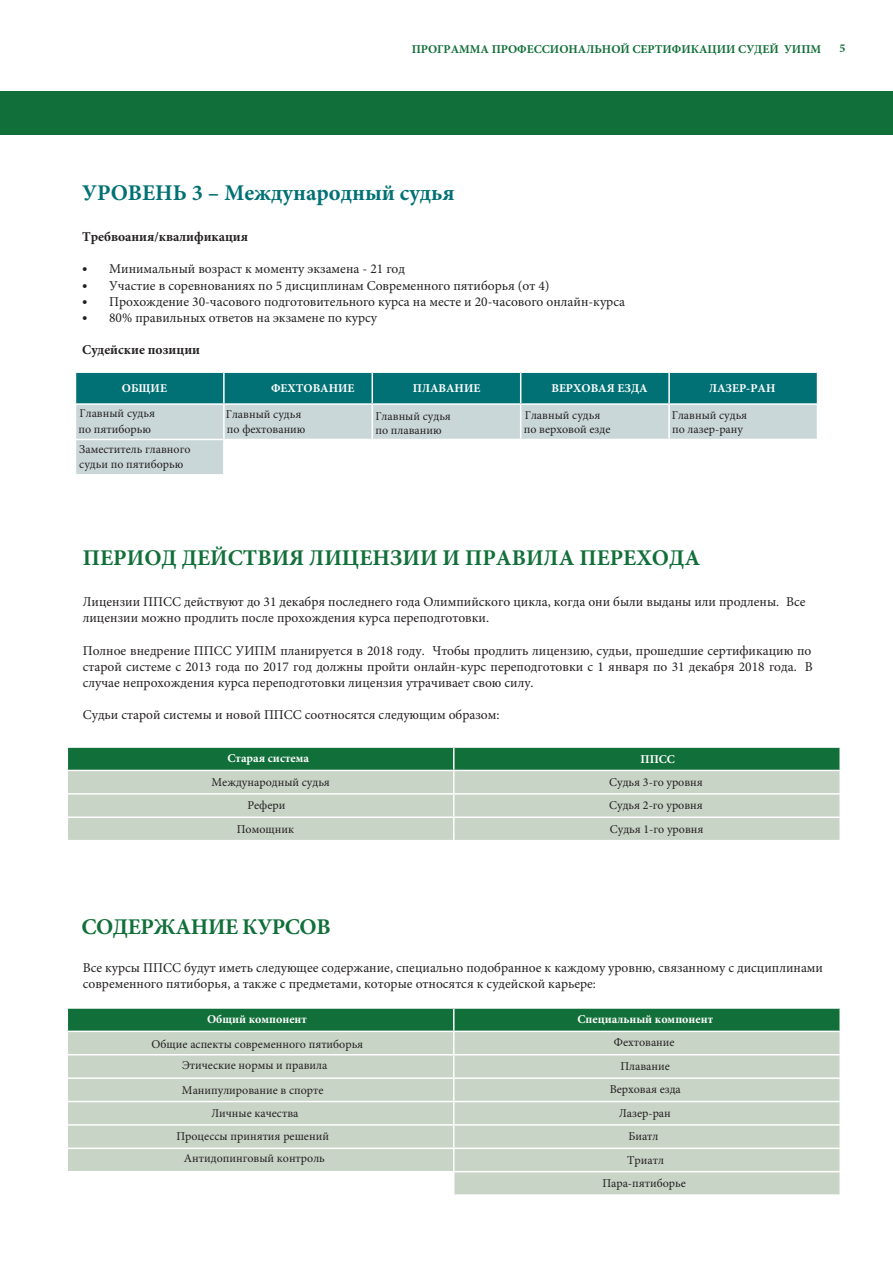
<style>
.page{position:relative;width:893px;height:1263px;background:#fff}
.page>*{position:absolute;margin:0;border:0;box-sizing:border-box;transform-origin:0 0}
.t1{font:700 22.5px "Minion Pro";color:#116f39}
.t2{font:700 22.5px "Minion Pro";color:#027175}
.t3{font:700 22.5px "Minion Pro";letter-spacing:-.02em;color:#116f39}
.t4{font:13.5px/16.2px "Minion Pro";color:#231f20}
.t5{font:700 13.5px "Minion Pro";color:#231f20}
.t6{font:12px/14.4px "Minion Pro";color:#231f20}
.t7{font:700 12px "Minion Pro";color:#fff}
.t8{font:700 12px "Minion Pro";color:#116f39}
.s1{font-family:"Museo Sans 300"}
</style>
<div class="page">
<div style="left:0;top:91px;width:893px;height:44px;background:#116f39"></div>
<div style="left:76px;top:373px;width:741px;height:30px;background:#027175"></div>
<svg style="left:76px;top:405px;width:741px;height:69px;fill:#cad7d9"></svg>
<hr style="left:223px;top:373px;width:2px;height:30px;background:#fff">
<hr style="left:372px;top:373px;width:1px;height:30px;background:#fff">
<hr style="left:520px;top:373px;width:1px;height:30px;background:#fff">
<hr style="left:668px;top:373px;width:2px;height:30px;background:#fff">
<hr style="left:223px;top:405px;width:2px;height:34px;background:#fff">
<hr style="left:372px;top:405px;width:1px;height:34px;background:#fff">
<hr style="left:520px;top:405px;width:1px;height:34px;background:#fff">
<hr style="left:668px;top:405px;width:2px;height:34px;background:#fff">
<hr style="left:75px;top:439px;width:149px;height:1px;background:#fff">
<hr style="left:224px;top:439px;width:148px;height:1px;background:#fff">
<hr style="left:223px;top:440px;width:2px;height:34px;background:#fff">
<hr style="left:372px;top:439px;width:149px;height:1px;background:#fff">
<hr style="left:372px;top:440px;width:1px;height:34px;background:#fff">
<hr style="left:521px;top:439px;width:148px;height:1px;background:#fff">
<hr style="left:520px;top:440px;width:1px;height:34px;background:#fff">
<hr style="left:669px;top:439px;width:149px;height:1px;background:#fff">
<hr style="left:668px;top:440px;width:2px;height:34px;background:#fff">
<svg style="left:67px;top:747px;width:773px;height:93px;background:#a0bea8"></svg>
<hr style="left:839px;top:818px;width:2px;height:22px;background:#fff">
<svg style="left:67px;top:1008px;width:773px;height:186px;background:#b9cdbc"></svg>
<hr style="left:839px;top:1172px;width:2px;height:22px;background:#fff">
<p class="t8" style="left:412px;top:41px;width:411px">ПРОГРАММА ПРОФЕССИОНАЛЬНОЙ СЕРТИФИКАЦИИ СУДЕЙ УИПМ</p>
<p class="t8" style="left:839px;top:40px;width:7px">5</p>
<h1 class="t2" style="left:82px;top:177px;width:374px">УРОВЕНЬ 3 – Международный судья</h1>
<p class="t5" style="left:82px;top:227px;width:168px">Требвоания/квалификация</p>
<p class="t4" style="left:82px;top:261px;width:324px"><span class="s1">•</span> Минимальный возраст к моменту экзамена - 21 год</p>
<p class="t4" style="left:82px;top:277px;width:469px"><span class="s1">•</span> Участие в соревнованиях по 5 дисциплинам Современного пятиборья (от 4)</p>
<p class="t4" style="left:82px;top:293px;width:544px"><span class="s1">•</span> Прохождение 30-часового подготовительного курса на месте и 20-часового онлайн-курса</p>
<p class="t4" style="left:82px;top:310px;width:296px"><span class="s1">•</span> 80% правильных ответов на экзамене по курсу</p>
<p class="t5" style="left:82px;top:340px;width:119px">Судейские позиции</p>
<p class="t7" style="left:122px;top:380px;width:47px">ОБЩИЕ</p>
<p class="t7" style="left:271px;top:379px;width:85px">ФЕХТОВАНИЕ</p>
<p class="t7" style="left:413px;top:379px;width:69px">ПЛАВАНИЕ</p>
<p class="t7" style="left:551px;top:379px;width:98px">ВЕРХОВАЯ ЕЗДА</p>
<p class="t7" style="left:709px;top:380px;width:68px">ЛАЗЕР-РАН</p>
<p class="t6" style="left:78px;top:405px;width:78px;line-height:15.9px">Главный судья по пятиборью</p>
<p class="t6" style="left:226px;top:407px;width:81px">Главный судья по фехтованию</p>
<p class="t6" style="left:375px;top:409px;width:77px">Главный судья по плаванию</p>
<p class="t6" style="left:524px;top:408px;width:88px;line-height:13.8px">Главный судья по верховой езде</p>
<p class="t6" style="left:672px;top:408px;width:77px;line-height:13.8px">Главный судья по лазер-рану</p>
<p class="t6" style="left:79px;top:442px;width:113px">Заместитель главного судьи по пятиборью</p>
<h1 class="t1" style="left:83px;top:541px;width:619px">ПЕРИОД ДЕЙСТВИЯ ЛИЦЕНЗИИ И ПРАВИЛА ПЕРЕХОДА</h1>
<p class="t4" style="left:83px;top:594px;width:724px">Лицензии ППСС действуют до 31 декабря последнего года Олимпийского цикла, когда они были выданы или продлены. Все лицензии можно продлить после прохождения курса переподготовки.</p>
<p class="t4" style="left:83px;top:642px;width:731px;text-align:justify">Полное внедрение ППСС УИПМ планируется в 2018 году. Чтобы продлить лицензию, судьи, прошедшие сертификацию по старой системе с 2013 года по 2017 год должны пройти онлайн-курс переподготовки с 1 января по 31 декабря 2018 года. В случае непрохождения курса переподготовки лицензия утрачивает свою силу.</p>
<p class="t4" style="left:83px;top:707px;width:418px">Судьи старой системы и новой ППСС соотносятся следующим образом:</p>
<p class="t7" style="left:228px;top:750px;width:83px">Старая система</p>
<p class="t7" style="left:640px;top:750px;width:36px">ППСС</p>
<p class="t6" style="left:212px;top:775px;width:120px">Международный судья</p>
<p class="t6" style="left:609px;top:775px;width:95px">Судья 3-го уровня</p>
<p class="t6" style="left:247px;top:798px;width:39px">Рефери</p>
<p class="t6" style="left:609px;top:798px;width:95px">Судья 2-го уровня</p>
<p class="t6" style="left:237px;top:822px;width:59px">Помощник</p>
<p class="t6" style="left:610px;top:822px;width:95px">Судья 1-го уровня</p>
<h1 class="t3" style="left:81px;top:911px;width:251px">СОДЕРЖАНИЕ КУРСОВ</h1>
<p class="t4" style="left:83px;top:959px;width:742px">Все курсы ППСС будут иметь следующее содержание, специально подобранное к каждому уровню, связанному с дисциплинами современного пятиборья, а также с предметами, которые относятся к судейской карьере:</p>
<p class="t7" style="left:207px;top:1011px;width:101px">Общий компонент</p>
<p class="t7" style="left:577px;top:1011px;width:137px">Специальный компонент</p>
<p class="t6" style="left:152px;top:1036px;width:213px">Общие аспекты современного пятиборья</p>
<p class="t6" style="left:614px;top:1035px;width:62px">Фехтование</p>
<p class="t6" style="left:182px;top:1058px;width:147px">Этические нормы и правила</p>
<p class="t6" style="left:620px;top:1059px;width:51px">Плавание</p>
<p class="t6" style="left:182px;top:1082px;width:143px">Манипулирование в спорте</p>
<p class="t6" style="left:610px;top:1082px;width:73px">Верховая езда</p>
<p class="t6" style="left:211px;top:1106px;width:89px">Личные качества</p>
<p class="t6" style="left:619px;top:1106px;width:53px">Лазер-ран</p>
<p class="t6" style="left:176px;top:1129px;width:154px">Процессы принятия решений</p>
<p class="t6" style="left:628px;top:1129px;width:32px">Биатл</p>
<p class="t6" style="left:184px;top:1151px;width:142px">Антидопинговый контроль</p>
<p class="t6" style="left:602px;top:1148px;width:85px;line-height:23.4px;text-align:center">Триатл<br>Пара-пятиборье</p>
</div>
